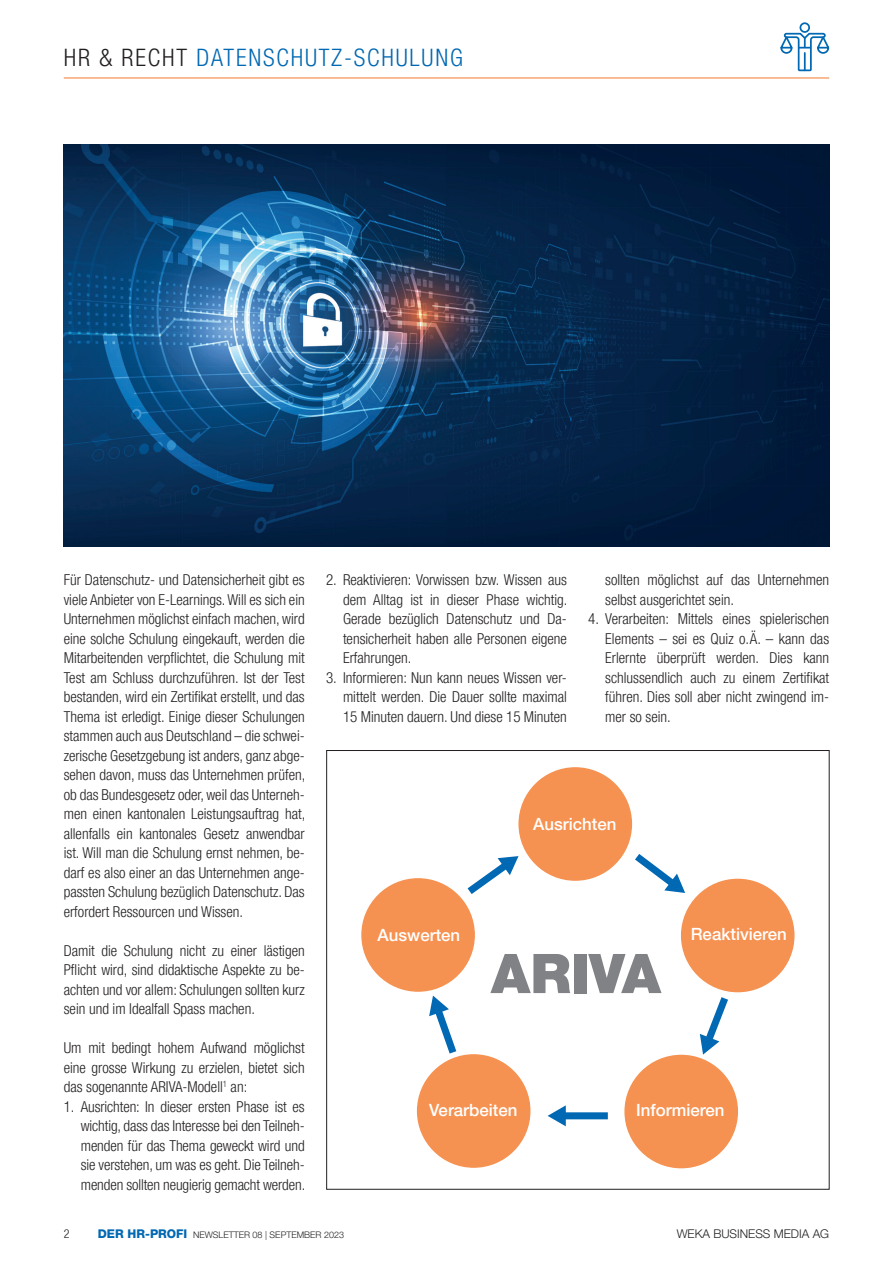
<style>
.page{position:relative;width:893px;height:1263px;background:#fff}
.page>*{position:absolute;margin:0;border:0;box-sizing:border-box;transform-origin:0 0}
.t1{font:900 54.75px "Helvetica Neue LT Pro";color:#808285}
.t2{font:300 condensed 24px "Helvetica Neue LT Pro";letter-spacing:.075em;color:#0168b3}
.t3{font:500 16.8px "Helvetica Neue LT Pro";color:#fff}
.t4{font:300 condensed 15px/19.5px "Helvetica Neue LT Pro";color:#231f20;text-align:justify}
.t5{font:300 12px "Helvetica Neue LT Pro";color:#231f20}
.t6{font:300 condensed 12px "Helvetica Neue LT Pro";color:#231f20}
.t7{font:300 9px "Helvetica Neue LT Pro";color:#231f20}
.s1{color:#231f20}
.s2{font-weight:800;font-size:12px;color:#0168b3}
</style>
<div class="page">
<hr style="left:64px;top:78px;width:765px;height:1px;background:#f4792c">
<div style="left:799px;top:22px;width:11px;height:11px;border:2px solid #0168b3;border-radius:50%"></div>
<svg style="left:780px;top:32px;width:50px;height:40px"></svg>
<div style="left:519px;top:768px;width:112px;height:112px;background:#f69251;border-radius:50%"></div>
<div style="left:362px;top:879px;width:112px;height:112px;background:#f69251;border-radius:50%"></div>
<div style="left:682px;top:879px;width:112px;height:112px;background:#f69251;border-radius:50%"></div>
<div style="left:418px;top:1055px;width:112px;height:112px;background:#f69251;border-radius:50%"></div>
<div style="left:625px;top:1055px;width:112px;height:112px;background:#f69251;border-radius:50%"></div>
<svg style="left:460px;top:856px;width:58px;height:45px"></svg>
<svg style="left:635px;top:854px;width:50px;height:39px"></svg>
<svg style="left:699px;top:989px;width:35px;height:65px"></svg>
<svg style="left:429px;top:995px;width:33px;height:66px"></svg>
<div style="left:563px;top:1112px;width:45px;height:7px;background:#0168b3"></div>
<svg style="left:548px;top:1105px;width:18px;height:21px"></svg>
<img style="left:64px;top:145px;width:765px;height:401px">
<h2 class="t2" style="left:64px;top:44px;width:401px"><span class="s1">HR &amp; RECHT</span> DATENSCHUTZ-SCHULUNG</h2>
<p class="t4" style="left:64px;top:570px;width:243px">Für Datenschutz- und Datensicherheit gibt es viele Anbieter von E-Learnings. Will es sich ein Unternehmen möglichst einfach machen, wird eine solche Schulung eingekauft, werden die Mitarbeitenden verpflichtet, die Schulung mit Test am Schluss durchzuführen. Ist der Test bestanden, wird ein Zertifikat erstellt, und das Thema ist erledigt. Einige dieser Schulungen stammen auch aus Deutschland – die schwei&shy;zerische Gesetzgebung ist anders, ganz abge&shy;sehen davon, muss das Unternehmen prüfen, ob das Bundesgesetz oder, weil das Unterneh&shy;men einen kantonalen Leistungsauftrag hat, allenfalls ein kantonales Gesetz anwendbar ist. Will man die Schulung ernst nehmen, be&shy;darf es also einer an das Unternehmen ange&shy;passten Schulung bezüglich Datenschutz. Das erfordert Ressourcen und Wissen.</p>
<p class="t4" style="left:64px;top:940px;width:242px">Damit die Schulung nicht zu einer lästigen Pflicht wird, sind didaktische Aspekte zu be&shy;achten und vor allem: Schulungen sollten kurz sein und im Idealfall Spass machen.</p>
<p class="t4" style="left:64px;top:1038px;width:242px">Um mit bedingt hohem Aufwand möglichst eine grosse Wirkung zu erzielen, bietet sich das sogenannte ARIVA-Modell<sup>1</sup> an:</p>
<p class="t4" style="left:81px;top:1096px;width:226px;text-indent:-17px">1. Ausrichten: In dieser ersten Phase ist es wichtig, dass das Interesse bei den Teilneh&shy;menden für das Thema geweckt wird und sie verstehen, um was es geht. Die Teilneh&shy;menden sollten neugierig gemacht werden.</p>
<p class="t4" style="left:343px;top:570px;width:226px;text-indent:-17px">2. Reaktivieren: Vorwissen bzw. Wissen aus dem Alltag ist in dieser Phase wichtig.<br>Gerade bezüglich Datenschutz und Da&shy;tensicherheit haben alle Personen eigene Erfahrungen.</p>
<p class="t4" style="left:343px;top:667px;width:225px;text-indent:-17px">3. Informieren: Nun kann neues Wissen ver&shy;mittelt werden. Die Dauer sollte maximal 15 Minuten dauern. Und diese 15 Minuten</p>
<p class="t4" style="left:605px;top:570px;width:225px">sollten möglichst auf das Unternehmen selbst ausgerichtet sein.</p>
<p class="t4" style="left:605px;top:609px;width:225px;text-indent:-17px">4. Verarbeiten: Mittels eines spielerischen Elements – sei es Quiz o.Ä. – kann das Erlernte überprüft werden. Dies kann schlussendlich auch zu einem Zertifikat führen. Dies soll aber nicht zwingend im&shy;mer so sein.</p>
<p class="t3" style="left:533px;top:814px;width:85px">Ausrichten</p>
<p class="t3" style="left:378px;top:925px;width:84px">Auswerten</p>
<h1 class="t1" style="left:491px;top:940px;width:172px">ARIVA</h1>
<p class="t3" style="left:691px;top:924px;width:98px">Reaktivieren</p>
<p class="t3" style="left:429px;top:1099px;width:90px">Verarbeiten</p>
<p class="t3" style="left:636px;top:1099px;width:90px">Informieren</p>
<p class="t6" style="left:64px;top:1226px;width:7px">2</p>
<p class="t7" style="left:98px;top:1229px;width:248px"><span class="s2">DER HR-PROFI</span> NEWSLETTER 08 | SEPTEMBER 2023</p>
<p class="t5" style="left:677px;top:1226px;width:154px">WEKA BUSINESS MEDIA AG</p>
</div>
